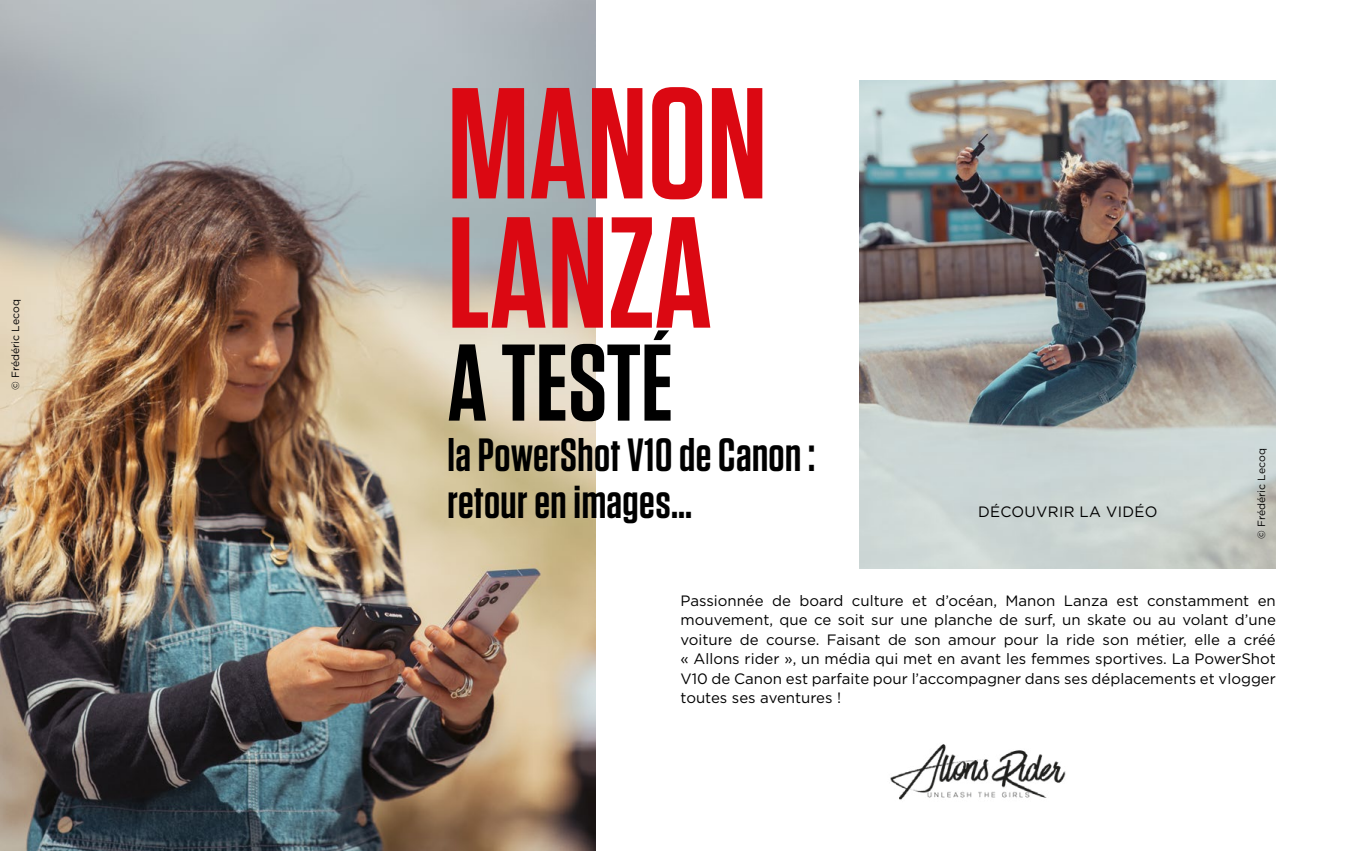
<style>
.page{position:relative;width:1361px;height:851px;background:#fff}
.page>*{position:absolute;margin:0;border:0;box-sizing:border-box;transform-origin:0 0}
.t1{font:600 157.5px/129.1px "Tungsten";color:#db0812}
.t2{font:600 108.6px "Tungsten";color:#000}
.t3{font:600 46.5px/46.5px "Tungsten";letter-spacing:.01em;color:#000}
.t4{font:15px/19.5px "Gotham";color:#000;text-align:justify}
.t5{font:15px "Gotham";letter-spacing:.02em;color:#000}
.t6{font:10.5px "Gotham";color:#000}
</style>
<div class="page">
<img style="left:860px;top:80px;width:416px;height:488px">
<img style="left:0;top:0;width:595px;height:850px">
<img style="left:890px;top:744px;width:176px;height:56px">
<p class="t6" style="left:9px;top:390px;width:92px;rotate:-90deg">© Frédéric Lecoq</p>
<h1 class="t1" style="left:447px;top:82px;width:321px">MANON<br>LANZA</h1>
<h2 class="t2" style="left:447px;top:325px;width:227px">A TESTÉ</h2>
<h3 class="t3" style="left:447px;top:433px;width:369px">la PowerShot V10 de Canon : retour en images…</h3>
<p class="t5" style="left:978px;top:501px;width:181px">DÉCOUVRIR LA VIDÉO</p>
<p class="t6" style="left:1254px;top:539px;width:92px;rotate:-90deg">© Frédéric Lecoq</p>
<p class="t4" style="left:680px;top:590px;width:597px">Passionnée de board culture et d’océan, Manon Lanza est constamment en mouvement, que ce soit sur une planche de surf, un skate ou au volant d’une voiture de course. Faisant de son amour pour la ride son métier, elle a créé « Allons rider », un média qui met en avant les femmes sportives. La PowerShot V10 de Canon est parfaite pour l’accompagner dans ses déplacements et vlogger toutes ses aventures !</p>
</div>
